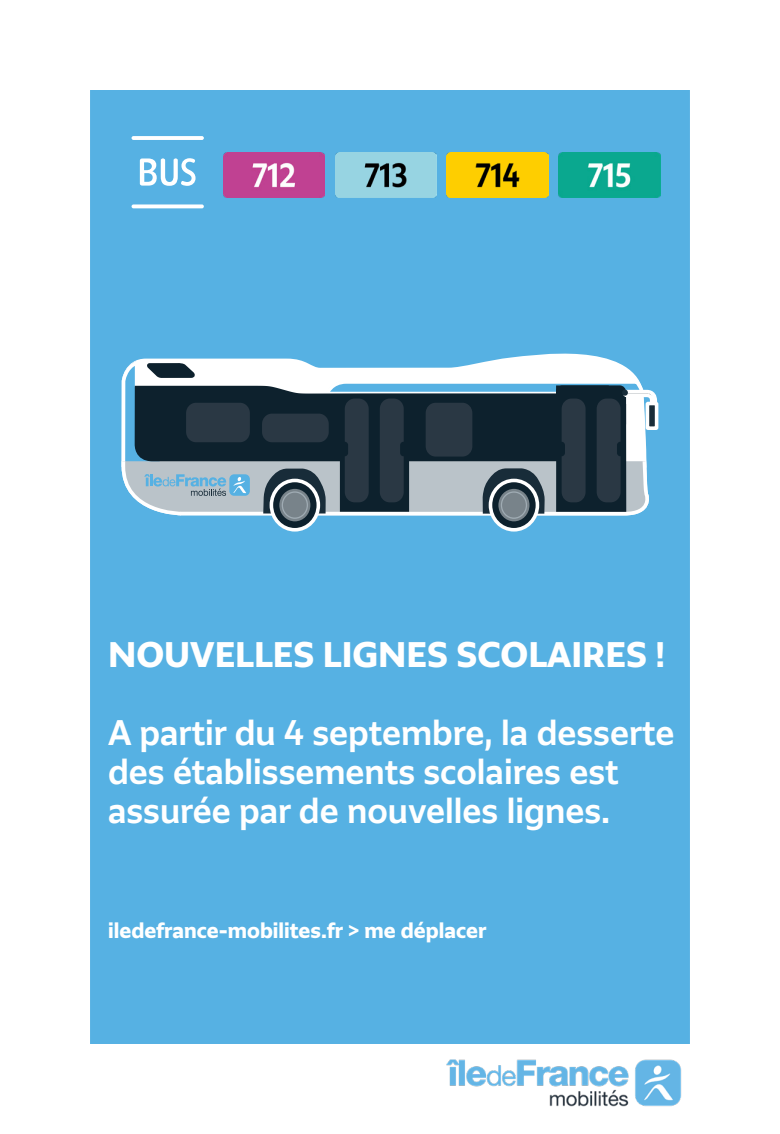
<style>
.page{position:relative;width:780px;height:1134px;background:#fff}
.page>*{position:absolute;margin:0;border:0;box-sizing:border-box;transform-origin:0 0}
.t1{font:500 32.5px/39px "Grand Paris";color:#fff}
.t2{font:700 32.5px "Grand Paris";color:#fff}
.t3{font:700 20px "Grand Paris";color:#fff}
</style>
<div class="page">
<div style="left:90px;top:90px;width:600px;height:954px;background:#56b1e3"></div>
<svg style="left:140px;top:158px;width:56px;height:28px"></svg>
<hr style="left:131px;top:136px;width:73px;height:4px;background:#fff;border-radius:2px">
<svg style="left:131px;top:204px;width:73px;height:4px"></svg>
<svg style="left:135px;top:357px;width:478px;height:4px"></svg>
<svg style="left:270px;top:480px;width:49px;height:51px"></svg>
<div style="left:269px;top:479px;width:51px;height:52px;border:4px solid #fff;border-radius:50%"></div>
<div style="left:279px;top:489px;width:31px;height:32px;background:#78838a;border-radius:50%"></div>
<svg style="left:489px;top:480px;width:49px;height:51px"></svg>
<div style="left:488px;top:479px;width:51px;height:52px;border:4px solid #fff;border-radius:50%"></div>
<div style="left:498px;top:489px;width:31px;height:32px;background:#78838a;border-radius:50%"></div>
<svg style="left:121px;top:361px;width:537px;height:158px;background:#637784"></svg>
<img style="left:436px;top:1006px;width:254px;height:101px">
<img style="left:223px;top:152px;width:102px;height:45px">
<img style="left:335px;top:152px;width:101px;height:45px">
<img style="left:447px;top:152px;width:101px;height:45px">
<img style="left:558px;top:152px;width:102px;height:45px">
<p class="t2" style="left:108px;top:633px;width:558px">NOUVELLES LIGNES SCOLAIRES !</p>
<p class="t1" style="left:108px;top:712px;width:568px">A partir du 4 septembre, la desserte des établissements scolaires est</p>
<p class="t1" style="left:108px;top:790px;width:503px">assurée par de nouvelles lignes.</p>
<p class="t3" style="left:108px;top:917px;width:380px">iledefrance-mobilites.fr &gt; me déplacer</p>
</div>
